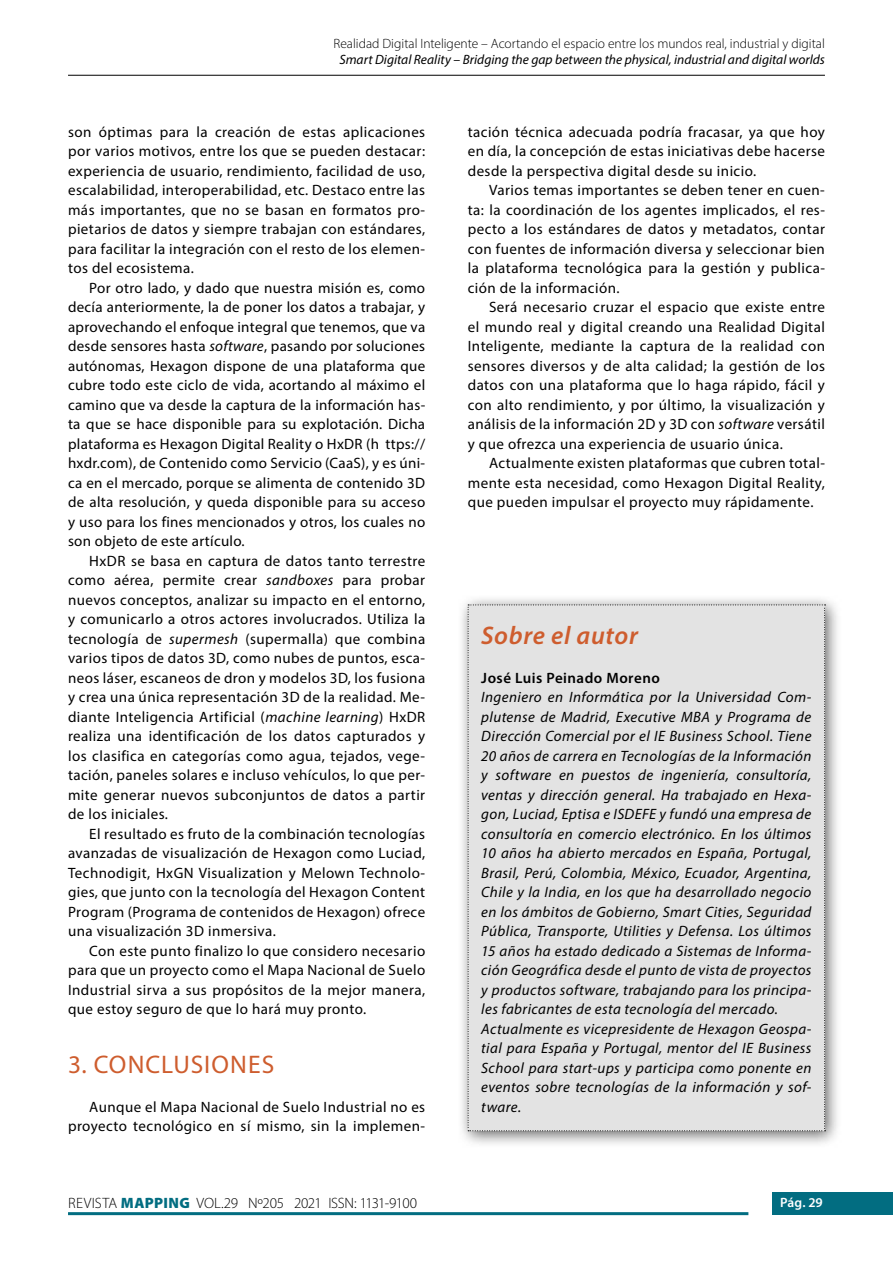
<style>
.page{position:relative;width:893px;height:1263px;background:#fff}
.page>*{position:absolute;margin:0;border:0;box-sizing:border-box;transform-origin:0 0}
.t1{font:25.5px "Myriad Pro";letter-spacing:.045em;color:#ce5d2e}
.t2{font:italic 600 25.5px "Myriad Pro";letter-spacing:.025em;color:#ce5d2e}
.t3{font:15px/19.5px "Myriad Pro";letter-spacing:.03em;color:#000;text-align:justify}
.t4{font:italic 15px/19.5px "Myriad Pro";letter-spacing:.03em;color:#000}
.t5{font:300 15px "Myriad Pro";letter-spacing:-.015em;color:#000}
.t6{font:600 15px "Myriad Pro";letter-spacing:.03em;color:#000}
.t7{font:300 13.5px "Myriad Pro";color:#000}
.t8{font:italic 13.5px "Myriad Pro";color:#000}
.t9{font:600 13.5px "Myriad Pro";color:#fff}
.s1{font-style:italic}
.s2{font-weight:900;color:#026d81}
</style>
<div class="page">
<div style="left:772px;top:1193px;width:121px;height:22px;background:#026d81"></div>
<hr style="left:68px;top:1212px;width:680px;height:3px;background:#026d81">
<hr style="left:68px;top:75px;width:757px;height:1px;background:#000">
<div style="left:457px;top:594px;width:385px;height:554px;background:#000;opacity:.61"></div>
<div style="left:468px;top:605px;width:358px;height:526px;background:#e3e3e3"></div>
<p class="t7" style="left:334px;top:36px;width:493px">Realidad Digital Inteligente – Acortando el espacio entre los mundos real, industrial y digital</p>
<p class="t8" style="left:339px;top:52px;width:487px">Smart Digital Reality – Bridging the gap between the physical, industrial and digital worlds</p>
<p class="t3" style="left:68px;top:121px;width:359px">son óptimas para la creación de estas aplicaciones por varios motivos, entre los que se pueden destacar: experiencia de usuario, rendimiento, facilidad de uso, escalabilidad, interoperabilidad, etc. Destaco entre las más importantes, que no se basan en formatos pro&shy;pietarios de datos y siempre trabajan con estándares, para facilitar la integración con el resto de los elemen&shy;tos del ecosistema.</p>
<p class="t3" style="left:68px;top:277px;width:359px;text-indent:21px">Por otro lado, y dado que nuestra misión es, como decía anteriormente, la de poner los datos a trabajar, y aprovechando el enfoque integral que tenemos, que va desde sensores hasta <span class="s1">software</span>, pasando por soluciones autónomas, Hexagon dispone de una plataforma que cubre todo este ciclo de vida, acortando al máximo el camino que va desde la captura de la información has&shy;ta que se hace disponible para su explotación. Dicha plataforma es Hexagon Digital Reality o HxDR (h ttps:// hxdr.com), de Contenido como Servicio (CaaS), y es úni&shy;ca en el mercado, porque se alimenta de contenido 3D de alta resolución, y queda disponible para su acceso y uso para los fines mencionados y otros, los cuales no son objeto de este artículo.</p>
<p class="t3" style="left:68px;top:550px;width:359px;text-indent:21px">HxDR se basa en captura de datos tanto terrestre como aérea, permite crear <span class="s1">sandboxes</span> para probar nuevos conceptos, analizar su impacto en el entorno, y comunicarlo a otros actores involucrados. Utiliza la tecnología de <span class="s1">supermesh</span> (supermalla) que combina varios tipos de datos 3D, como nubes de puntos, esca&shy;neos láser, escaneos de dron y modelos 3D, los fusiona y crea una única representación 3D de la realidad. Me&shy;diante Inteligencia Artificial (<span class="s1">machine learning</span>) HxDR realiza una identificación de los datos capturados y los clasifica en categorías como agua, tejados, vege&shy;tación, paneles solares e incluso vehículos, lo que per&shy;mite generar nuevos subconjuntos de datos a partir de los iniciales.</p>
<p class="t3" style="left:68px;top:823px;width:359px;text-indent:21px">El resultado es fruto de la combinación tecnologías avanzadas de visualización de Hexagon como Luciad, Technodigit, HxGN Visualization y Melown Technolo&shy;gies, que junto con la tecnología del Hexagon Content Program (Programa de contenidos de Hexagon) ofrece una visualización 3D inmersiva.</p>
<p class="t3" style="left:68px;top:940px;width:359px;text-indent:21px">Con este punto finalizo lo que considero necesario para que un proyecto como el Mapa Nacional de Suelo Industrial sirva a sus propósitos de la mejor manera, que estoy seguro de que lo hará muy pronto.</p>
<h1 class="t1" style="left:68px;top:1048px;width:208px">3. CONCLUSIONES</h1>
<p class="t3" style="left:68px;top:1096px;width:359px;text-align:right">Aunque el Mapa Nacional de Suelo Industrial no es proyecto tecnológico en sí mismo, sin la implemen-</p>
<p class="t3" style="left:468px;top:121px;width:359px">tación técnica adecuada podría fracasar, ya que hoy en día, la concepción de estas iniciativas debe hacerse desde la perspectiva digital desde su inicio.</p>
<p class="t3" style="left:468px;top:180px;width:359px;text-indent:21px">Varios temas importantes se deben tener en cuen&shy;ta: la coordinación de los agentes implicados, el res&shy;pecto a los estándares de datos y metadatos, contar con fuentes de información diversa y seleccionar bien la plataforma tecnológica para la gestión y publica&shy;ción de la información.</p>
<p class="t3" style="left:468px;top:297px;width:359px;text-indent:21px">Será necesario cruzar el espacio que existe entre el mundo real y digital creando una Realidad Digital Inteligente, mediante la captura de la realidad con sensores diversos y de alta calidad; la gestión de los datos con una plataforma que lo haga rápido, fácil y con alto rendimiento, y por último, la visualización y análisis de la información 2D y 3D con <span class="s1">software</span> versátil y que ofrezca una experiencia de usuario única.</p>
<p class="t3" style="left:468px;top:453px;width:359px;text-indent:21px">Actualmente existen plataformas que cubren total&shy;mente esta necesidad, como Hexagon Digital Reality, que pueden impulsar el proyecto muy rápidamente.</p>
<h1 class="t2" style="left:481px;top:619px;width:158px">Sobre el autor</h1>
<p class="t6" style="left:481px;top:668px;width:180px">José Luis Peinado Moreno</p>
<p class="t4" style="left:481px;top:687px;width:332px">Ingeniero en Informática por la Universidad Com&shy;plutense de Madrid, Executive MBA y Programa de Dirección Comercial por el IE Business School. Tiene 20 años de carrera en Tecnologías de la Información y software en puestos de ingeniería, consultoría, ventas y dirección general. Ha trabajado en Hexa&shy;gon, Luciad, Eptisa e ISDEFE y fundó una empresa de consultoría en comercio electrónico. En los últimos 10 años ha abierto mercados en España, Portugal, Brasil, Perú, Colombia, México, Ecuador, Argentina, Chile y la India, en los que ha desarrollado negocio en los ámbitos de Gobierno, Smart Cities, Seguridad Pública, Transporte, Utilities y Defensa. Los últimos 15 años ha estado dedicado a Sistemas de Informa&shy;ción Geográfica desde el punto de vista de proyectos y productos software, trabajando para los principa&shy;les fabricantes de esta tecnología del mercado.<br>Actualmente es vicepresidente de Hexagon Geospa&shy;tial para España y Portugal, mentor del IE Business School para start-ups y participa como ponente en eventos sobre tecnologías de la información y sof&shy;tware.</p>
<p class="t5" style="left:68px;top:1194px;width:351px">REVISTA <span class="s2">MAPPING</span> VOL.29 Nº205 2021 ISSN: 1131-9100</p>
<p class="t9" style="left:780px;top:1194px;width:44px">Pág. 29</p>
</div>
